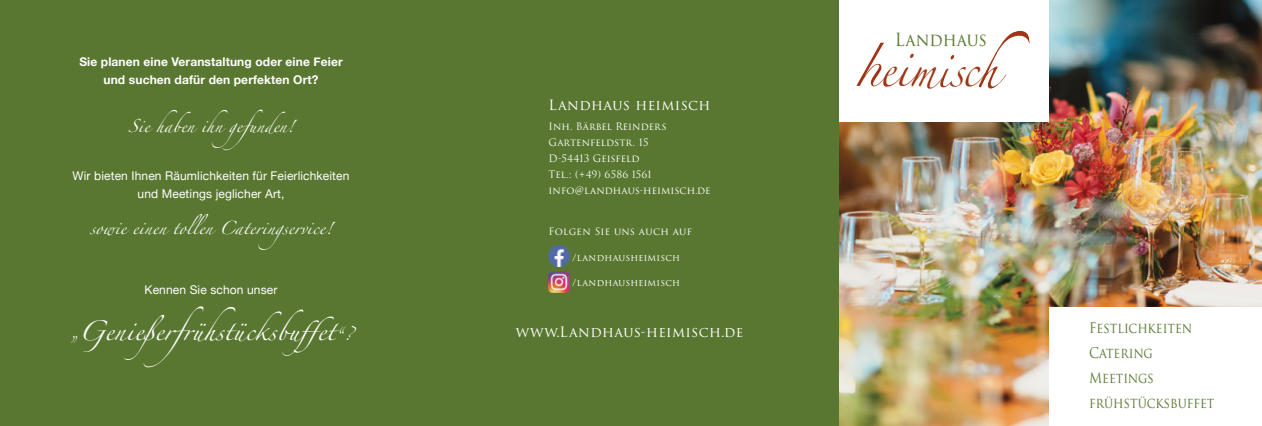
<style>
.page{position:relative;width:1262px;height:426px;background:#fff}
.page>*{position:absolute;margin:0;border:0;box-sizing:border-box;transform-origin:0 0}
.t1{font:35.1px "Zapfino";color:#9f3515;scale:.87 1}
.t2{font:18px "Zapfino";letter-spacing:.01em;color:#fff}
.t3{font:17.6px "Trajan Pro 3";color:#597730;scale:.94 1}
.t4{font:14.3px/25.2px "Trajan Pro";color:#597730;scale:.87 1}
.t5{font:14px "Trajan Pro 3";letter-spacing:.035em;color:#fff}
.t6{font:12px/18px "Helvetica Neue";letter-spacing:.01em;color:#fff;text-align:center}
.t7{font:700 12px/18px "Helvetica Neue";letter-spacing:.01em;color:#fff;text-align:center}
.t8{font:12px "Zapfino";letter-spacing:.01em;color:#fff}
.t9{font:10px/16px "Trajan Pro 3";letter-spacing:.01em;color:#fff}
.t10{font:10px "Trajan Pro 3";letter-spacing:.03em;color:#fff}
.t11{font:9.3px "Trajan Pro 3";letter-spacing:.035em;color:#fff}
.s1{font-size:12px}
.s2{font-family:"Snell Roundhand";font-size:62.4px}
</style>
<div class="page">
<div style="left:0;top:0;width:839px;height:425px;background:#597730"></div>
<img style="left:839px;top:0;width:422px;height:425px">
<div style="left:839px;top:0;width:210px;height:122px;background:#fff"></div>
<div style="left:1049px;top:306px;width:212px;height:119px;background:#fff"></div>
<img style="left:548px;top:245px;width:21px;height:21px">
<img style="left:548px;top:271px;width:21px;height:21px">
<svg style="left:950px;top:55px;width:4px;height:4px"></svg>
<svg style="left:940px;top:68px;width:11px;height:19px"></svg>
<svg style="left:978px;top:31px;width:52px;height:57px"></svg>
<p class="t7" style="left:79px;top:52px;width:265px">Sie planen eine Veranstaltung oder eine Feier und suchen dafür den perfekten Ort?</p>
<p class="t8" style="left:128px;top:120px;width:167px">Sie haben ihn gefunden!</p>
<p class="t6" style="left:73px;top:166px;width:278px">Wir bieten Ihnen Räumlichkeiten für Feierlichkeiten und Meetings jeglicher Art,</p>
<p class="t8" style="left:90px;top:222px;width:243px">sowie einen tollen Cateringservice!</p>
<p class="t6" style="left:145px;top:280px;width:134px">Kennen Sie schon unser</p>
<h2 class="t2" style="left:70px;top:323px;width:283px"><span class="s1">„</span>Genießerfrühstücksbuffet<span class="s1">“?</span></h2>
<h3 class="t5" style="left:548px;top:99px;width:163px">Landhaus heimisch</h3>
<p class="t9" style="left:548px;top:119px;width:163px">Inh. Bärbel Reinders<br>Gartenfeldstr. 15<br>D-54413 Geisfeld<br>Tel.: (+49) 6586 1561 info@landhaus-heimisch.de</p>
<p class="t10" style="left:548px;top:227px;width:145px">Folgen Sie uns auch auf</p>
<p class="t11" style="left:572px;top:253px;width:110px">/landhausheimisch</p>
<p class="t11" style="left:572px;top:279px;width:110px">/landhausheimisch</p>
<h3 class="t5" style="left:516px;top:325px;width:229px">www.Landhaus-heimisch.de</h3>
<h3 class="t3" style="left:894px;top:33px;width:100px">Landhaus</h3>
<h1 class="t1" style="left:859px;top:53px;width:138px"><span class="s2">h</span>eim sc</h1>
<h3 class="t4" style="left:1089px;top:316px;width:145px">Festlichkeiten<br>Catering<br>Meetings frühstücksbuffet</h3>
</div>
